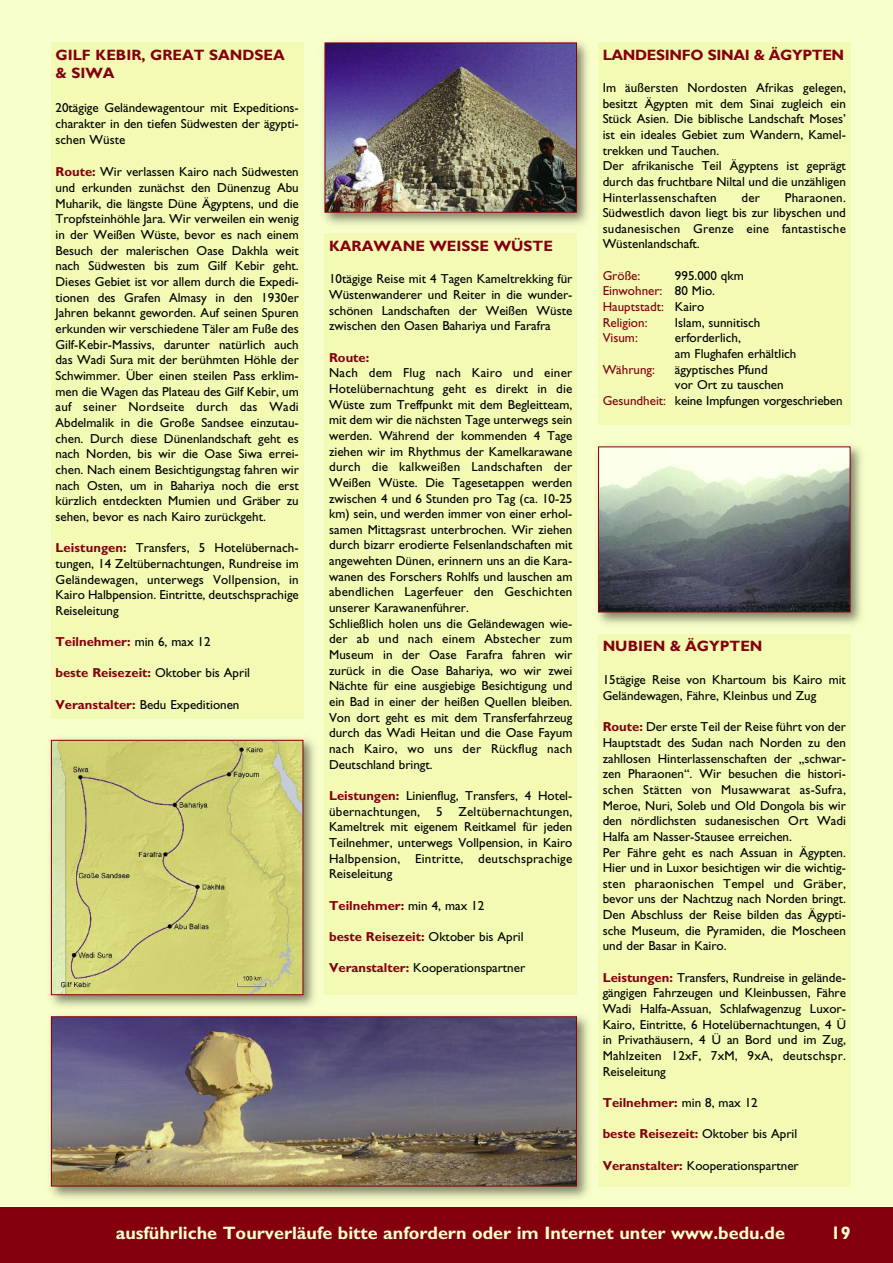
<style>
.page{position:relative;width:893px;height:1263px;background:#f7ffcc}
.page>*{position:absolute;margin:0;border:0;box-sizing:border-box;transform-origin:0 0}
.t1{font:700 18px "Gill Sans";color:#f7ffcc}
.t2{font:700 15px/18px "Gill Sans";color:#84000f}
.t3{font:700 15px "Gill Sans";letter-spacing:-.02em;color:#84000f}
.t4{font:13.05px/15.6px "Gill Sans";color:#000;text-align:justify}
.t5{font:700 13.05px "Gill Sans";color:#84000f}
.t6{font:13.05px/15.6px "Gill Sans";color:#84000f}
.s1{font-weight:700;color:#84000f}
.s2{font-weight:400;color:#000}
.s3{color:#000}
.s4{color:#84000f}
</style>
<div class="page">
<div style="left:0;top:1208px;width:893px;height:55px;background:#84000f"></div>
<div style="left:325px;top:234px;width:252px;height:761px;background:#f3fab4"></div>
<div style="left:51px;top:43px;width:252px;height:676px;background:#f3fab4"></div>
<div style="left:598px;top:43px;width:252px;height:382px;background:#f3fab4"></div>
<img style="left:597px;top:445px;width:265px;height:179px">
<img style="left:600px;top:448px;width:248px;height:162px">
<div style="left:598px;top:446px;width:252px;height:166px;border:1px solid #84000f"></div>
<img style="left:50px;top:1015px;width:539px;height:184px">
<img style="left:53px;top:1018px;width:522px;height:166px">
<div style="left:51px;top:1016px;width:526px;height:170px;border:1px solid #84000f"></div>
<img style="left:323px;top:41px;width:265px;height:184px">
<img style="left:327px;top:45px;width:248px;height:166px">
<div style="left:325px;top:43px;width:252px;height:170px;border:1px solid #84000f"></div>
<img style="left:50px;top:738px;width:265px;height:269px">
<img style="left:53px;top:742px;width:248px;height:251px">
<div style="left:51px;top:740px;width:252px;height:255px;border:1px solid #84000f"></div>
<div style="left:598px;top:634px;width:252px;height:552px;background:#f3fab4"></div>
<p class="t2" style="left:56px;top:45px;width:231px">GILF KEBIR, GREAT SANDSEA &amp; SIWA</p>
<p class="t4" style="left:56px;top:100px;width:245px">20tägige Geländewagentour mit Expeditions&shy;charakter in den tiefen Südwesten der ägypti&shy;schen Wüste</p>
<p class="t4" style="left:56px;top:164px;width:245px"><span class="s1">Route:</span> Wir verlassen Kairo nach Südwesten und erkunden zunächst den Dünenzug Abu Muharik, die längste Düne Ägyptens, und die Tropfsteinhöhle Jara. Wir verweilen ein wenig in der Weißen Wüste, bevor es nach einem Besuch der malerischen Oase Dakhla weit nach Südwesten bis zum Gilf Kebir geht.<br>Dieses Gebiet ist vor allem durch die Expedi&shy;tionen des Grafen Almasy in den 1930er Jahren bekannt geworden. Auf seinen Spuren erkunden wir verschiedene Täler am Fuße des Gilf-Kebir-Massivs, darunter natürlich auch das Wadi Sura mit der berühmten Höhle der Schwimmer. Über einen steilen Pass erklim&shy;men die Wagen das Plateau des Gilf Kebir, um auf seiner Nordseite durch das Wadi Abdelmalik in die Große Sandsee einzutau&shy;chen. Durch diese Dünenlandschaft geht es nach Norden, bis wir die Oase Siwa errei&shy;chen. Nach einem Besichtigungstag fahren wir nach Osten, um in Bahariya noch die erst kürzlich entdeckten Mumien und Gräber zu sehen, bevor es nach Kairo zurückgeht.</p>
<p class="t4" style="left:56px;top:540px;width:245px"><span class="s1">Leistungen:</span> Transfers, 5 Hotelübernach&shy;tungen, 14 Zeltübernachtungen, Rundreise im Geländewagen, unterwegs Vollpension, in Kairo Halbpension. Eintritte, deutschsprachige Reiseleitung</p>
<p class="t5" style="left:56px;top:634px;width:157px">Teilnehmer: <span class="s2">min 6, max 12</span></p>
<p class="t5" style="left:56px;top:665px;width:196px">beste Reisezeit: <span class="s2">Oktober bis April</span></p>
<p class="t4" style="left:56px;top:696px;width:185px"><span class="s1">Veranstalter:</span> Bedu Expeditionen</p>
<p class="t2" style="left:329px;top:237px;width:225px">KARAWANE WEISSE WÜSTE</p>
<p class="t4" style="left:329px;top:271px;width:245px">10tägige Reise mit 4 Tagen Kameltrekking für Wüstenwanderer und Reiter in die wunder&shy;schönen Landschaften der Weißen Wüste zwischen den Oasen Bahariya und Farafra</p>
<p class="t5" style="left:329px;top:349px;width:42px">Route:</p>
<p class="t4" style="left:329px;top:365px;width:245px;text-align:left">Nach dem Flug nach Kairo und einer Hotelübernachtung geht es direkt in die Wüste zum Treffpunkt mit dem Begleitteam, mit dem wir die nächsten Tage unterwegs sein werden. Während der kommenden 4 Tage ziehen wir im Rhythmus der Kamelkarawane durch die kalkweißen Landschaften der Weißen Wüste. Die Tagesetappen werden zwischen 4 und 6 Stunden pro Tag (ca. 10-25 km) sein, und werden immer von einer erhol&shy;samen Mittagsrast unterbrochen. Wir ziehen durch bizarr erodierte Felsenlandschaften mit angewehten Dünen, erinnern uns an die Kara&shy;wanen des Forschers Rohlfs und lauschen am abendlichen Lagerfeuer den Geschichten unserer Karawanenführer.<br>Schließlich holen uns die Geländewagen wie&shy;der ab und nach einem Abstecher zum Museum in der Oase Farafra fahren wir zurück in die Oase Bahariya, wo wir zwei Nächte für eine ausgiebige Besichtigung und ein Bad in einer der heißen Quellen bleiben.<br>Von dort geht es mit dem Transferfahrzeug durch das Wadi Heitan und die Oase Fayum nach Kairo, wo uns der Rückflug nach Deutschland bringt.</p>
<p class="t4" style="left:329px;top:788px;width:245px"><span class="s1">Leistungen:</span> Linienflug, Transfers, 4 Hotel&shy;übernachtungen, 5 Zeltübernachtungen, Kameltrek mit eigenem Reitkamel für jeden Teilnehmer, unterwegs Vollpension, in Kairo Halbpension, Eintritte, deutschsprachige Reiseleitung</p>
<p class="t5" style="left:329px;top:897px;width:157px">Teilnehmer: <span class="s2">min 4, max 12</span></p>
<p class="t5" style="left:329px;top:929px;width:196px">beste Reisezeit: <span class="s2">Oktober bis April</span></p>
<p class="t4" style="left:329px;top:960px;width:198px"><span class="s1">Veranstalter:</span> Kooperationspartner</p>
<p class="t3" style="left:603px;top:46px;width:243px">LANDESINFO SINAI &amp; ÄGYPTEN</p>
<p class="t4" style="left:603px;top:80px;width:245px;text-align:left">Im äußersten Nordosten Afrikas gelegen, besitzt Ägypten mit dem Sinai zugleich ein Stück Asien. Die biblische Landschaft Moses’ ist ein ideales Gebiet zum Wandern, Kamel&shy;trekken und Tauchen.<br>Der afrikanische Teil Ägyptens ist geprägt durch das fruchtbare Niltal und die unzähligen Hinterlassenschaften</p>
<p class="t4" style="left:603px;top:189px;width:245px;text-indent:182px">Pharaonen.<br>Südwestlich davon liegt bis zur libyschen und sudanesischen Grenze eine fantastische Wüstenlandschaft.</p>
<p class="t6" style="left:603px;top:267px;width:39px">Größe:</p>
<p class="t4" style="left:741px;top:189px;width:20px">der</p>
<p class="t6" style="left:603px;top:267px;width:143px;text-indent:72px"><span class="s3">995.000 qkm<br></span>Einwohner: <span class="s3">80 Mio.<br></span>Hauptstadt: <span class="s3">Kairo<br></span>Religion:</p>
<p class="t4" style="left:675px;top:314px;width:87px">Islam, sunnitisch</p>
<p class="t6" style="left:603px;top:330px;width:37px">Visum:</p>
<p class="t4" style="left:675px;top:330px;width:123px">erforderlich,<br>am Flughafen erhältlich</p>
<p class="t6" style="left:603px;top:361px;width:54px">Währung:</p>
<p class="t4" style="left:675px;top:361px;width:94px">ägyptisches Pfund</p>
<p class="t4" style="left:675px;top:377px;width:110px">vor Ort zu tauschen</p>
<p class="t4" style="left:603px;top:393px;width:241px"><span class="s4">Gesundheit:</span> keine Impfungen vorgeschrieben</p>
<p class="t2" style="left:603px;top:636px;width:161px">NUBIEN &amp; ÄGYPTEN</p>
<p class="t4" style="left:603px;top:672px;width:245px">15tägige Reise von Khartoum bis Kairo mit<br>Geländewagen, Fähre, Kleinbus und Zug</p>
<p class="t4" style="left:603px;top:719px;width:245px;text-align:left"><span class="s1">Route:</span> Der erste Teil der Reise führt von der Hauptstadt des Sudan nach Norden zu den zahllosen Hinterlassenschaften der „schwar&shy;zen Pharaonen“. Wir besuchen die histori&shy;schen Stätten von Musawwarat as-Sufra, Meroe, Nuri, Soleb und Old Dongola bis wir den nördlichsten sudanesischen Ort Wadi Halfa am Nasser-Stausee erreichen.<br>Per Fähre geht es nach Assuan in Ägypten.<br>Hier und in Luxor besichtigen wir die wichtig&shy;sten pharaonischen Tempel und Gräber, bevor uns der Nachtzug nach Norden bringt.<br>Den Abschluss der Reise bilden das Ägypti&shy;sche Museum, die Pyramiden, die Moscheen und der Basar in Kairo.</p>
<p class="t4" style="left:603px;top:969px;width:245px"><span class="s1">Leistungen:</span> Transfers, Rundreise in gelände&shy;gängigen Fahrzeugen und Kleinbussen, Fähre Wadi Halfa-Assuan, Schlafwagenzug Luxor-Kairo, Eintritte, 6 Hotelübernachtungen, 4 Ü in Privathäusern, 4 Ü an Bord und im Zug, Mahlzeiten 12xF, 7xM, 9xA, deutschspr.<br>Reiseleitung</p>
<p class="t5" style="left:603px;top:1095px;width:157px">Teilnehmer: <span class="s2">min 8, max 12</span></p>
<p class="t5" style="left:603px;top:1126px;width:196px">beste Reisezeit: <span class="s2">Oktober bis April</span></p>
<p class="t4" style="left:603px;top:1157px;width:198px"><span class="s1">Veranstalter:</span> Kooperationspartner</p>
<h1 class="t1" style="left:116px;top:1222px;width:671px">ausführliche Tourverläufe bitte anfordern oder im Internet unter www.bedu.de</h1>
<h1 class="t1" style="left:831px;top:1222px;width:21px">19</h1>
</div>
